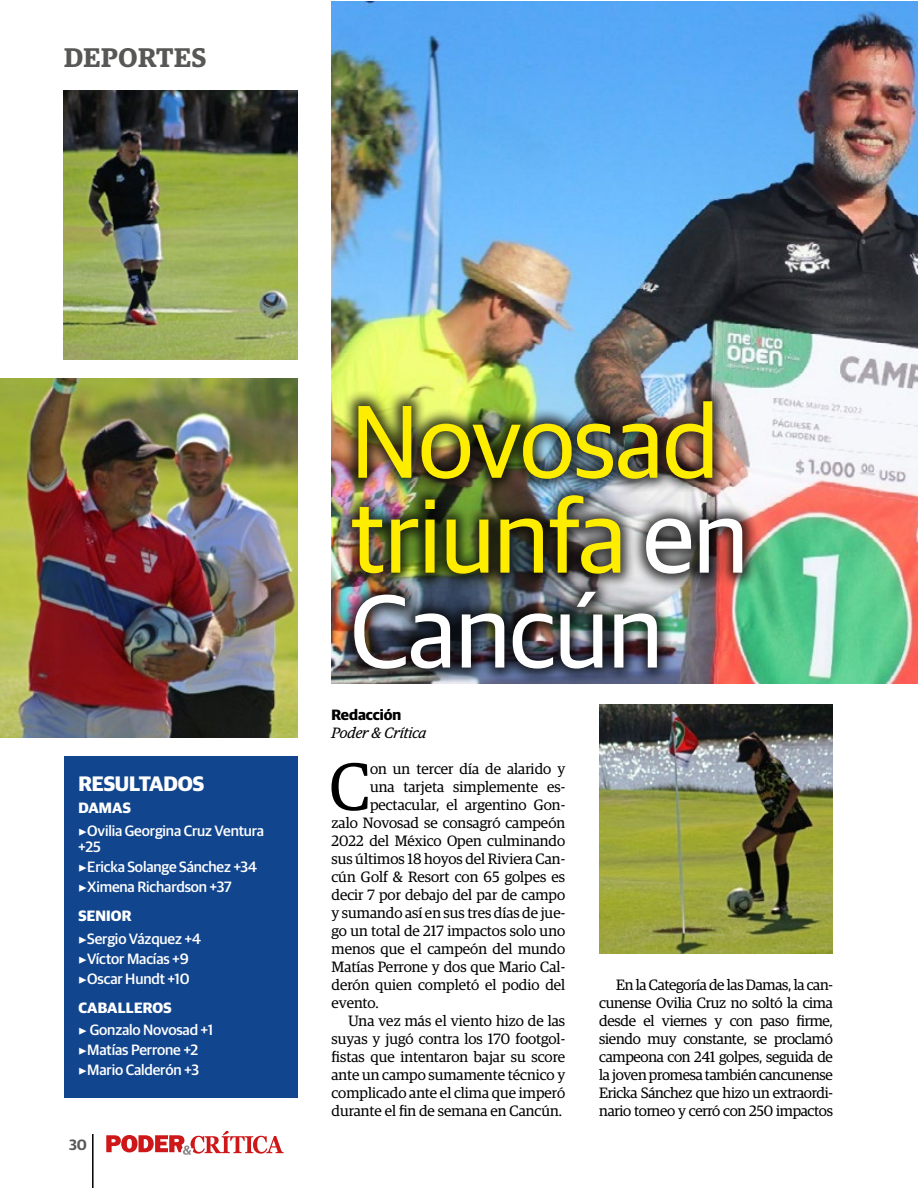
<style>
.page{position:relative;width:918px;height:1188px;background:#fff}
.page>*{position:absolute;margin:0;border:0;box-sizing:border-box;transform-origin:0 0}
.t1{font:103.5px/94.9px "Guardian Sans";letter-spacing:-.01em;color:#ffed00}
.t2{font:66.9px "Guardian Egyp";color:#000}
.t3{font:600 27px "Guardian Egyp";letter-spacing:.02em;color:#575756}
.t4{font:700 21px "Guardian Sans";letter-spacing:-.01em;color:#fff}
.t5{font:15px/18px "Guardian Egyp";color:#000;text-align:justify}
.t6{font:500 15px/19.8px "Guardian Sans";letter-spacing:-.01em;color:#fff}
.t7{font:italic 15px "Guardian Egyp";color:#000}
.t8{font:700 15px "Guardian Sans";color:#000}
.t9{font:600 15px "Guardian Sans";color:#575756}
.s1{font-weight:700}
.s2{font-family:"Minion Pro";font-weight:400}
.s3{color:#fff}
</style>
<div class="page">
<svg style="left:106px;top:1131px;width:178px;height:24px"></svg>
<hr style="left:92px;top:1134px;width:2px;height:54px;background:#000">
<img style="left:332px;top:1px;width:586px;height:683px">
<img style="left:0;top:378px;width:297px;height:360px">
<img style="left:599px;top:704px;width:234px;height:250px">
<img style="left:64px;top:90px;width:233px;height:270px">
<div style="left:336px;top:385px;width:423px;height:299px;background:#000;opacity:.75"></div>
<div style="left:64px;top:756px;width:233px;height:342px;background:#11458e"></div>
<h3 class="t3" style="left:64px;top:38px;width:144px">DEPORTES</h3>
<h3 class="t4" style="left:78px;top:768px;width:127px">RESULTADOS</h3>
<p class="t6" style="left:78px;top:795px;width:187px;line-height:22.8px"><span class="s1">DAMAS<br></span><span class="s2">▶</span>Ovilia Georgina Cruz Ventura</p>
<p class="t6" style="left:78px;top:836px;width:180px">+25<br><span class="s2">▶</span>Ericka Solange Sánchez +34 <span class="s2">▶</span>Ximena Richardson +37</p>
<p class="t6" style="left:78px;top:903px;width:124px;line-height:22.8px"><span class="s1">SENIOR<br></span><span class="s2">▶</span>Sergio Vázquez +4</p>
<p class="t6" style="left:78px;top:948px;width:113px"><span class="s2">▶</span>Víctor Macías +9 <span class="s2">▶</span>Oscar Hundt +10</p>
<p class="t6" style="left:78px;top:995px;width:136px;line-height:22.8px"><span class="s1">CABALLEROS<br></span><span class="s2">▶</span> Gonzalo Novosad +1</p>
<p class="t6" style="left:78px;top:1039px;width:123px"><span class="s2">▶</span>Matías Perrone +2 <span class="s2">▶</span>Mario Calderón +3</p>
<p class="t9" style="left:69px;top:1134px;width:20px">30</p>
<h1 class="t1" style="left:350px;top:387px;width:400px">Novosad triunfa <span class="s3">en<br>Cancún</span></h1>
<p class="t8" style="left:332px;top:704px;width:71px">Redacción</p>
<p class="t7" style="left:332px;top:723px;width:96px">Poder &amp; Crítica</p>
<h2 class="t2" style="left:330px;top:741px;width:42px">C</h2>
<p class="t5" style="left:370px;top:759px;width:197px">on un tercer día de alarido y</p>
<p class="t5" style="left:370px;top:777px;width:197px">una tarjeta simplemente es-</p>
<p class="t5" style="left:370px;top:795px;width:197px">pectacular, el argentino Gon-</p>
<p class="t5" style="left:332px;top:813px;width:235px">zalo Novosad se consagró campeón</p>
<p class="t5" style="left:332px;top:831px;width:235px">2022 del México Open culminando</p>
<p class="t5" style="left:332px;top:849px;width:235px">sus últimos 18 hoyos del Riviera Can-</p>
<p class="t5" style="left:332px;top:867px;width:235px">cún Golf &amp; Resort con 65 golpes es</p>
<p class="t5" style="left:332px;top:885px;width:235px">decir 7 por debajo del par de campo</p>
<p class="t5" style="left:332px;top:903px;width:235px">y sumando así en sus tres días de jue-</p>
<p class="t5" style="left:332px;top:921px;width:235px">go un total de 217 impactos solo uno</p>
<p class="t5" style="left:332px;top:939px;width:235px">menos que el campeón del mundo</p>
<p class="t5" style="left:332px;top:957px;width:235px">Matías Perrone y dos que Mario Cal-</p>
<p class="t5" style="left:332px;top:975px;width:235px">derón quien completó el podio del</p>
<p class="t5" style="left:332px;top:993px;width:49px">evento.</p>
<p class="t5" style="left:349px;top:1011px;width:218px">Una vez más el viento hizo de las</p>
<p class="t5" style="left:332px;top:1029px;width:235px">suyas y jugó contra los 170 footgol-</p>
<p class="t5" style="left:332px;top:1047px;width:235px">fistas que intentaron bajar su score</p>
<p class="t5" style="left:332px;top:1065px;width:235px">ante un campo sumamente técnico y</p>
<p class="t5" style="left:332px;top:1083px;width:235px">complicado ante el clima que imperó</p>
<p class="t5" style="left:332px;top:1101px;width:232px">durante el fin de semana en Cancún.</p>
<p class="t5" style="left:599px;top:975px;width:235px;text-indent:17px">En la Categoría de las Damas, la can&shy;cunense Ovilia Cruz no soltó la cima desde el viernes y con paso firme, siendo muy constante, se proclamó campeona con 241 golpes, seguida de la joven promesa también cancunense Ericka Sánchez que hizo un extraordi&shy;nario torneo y cerró con 250 impactos</p>
</div>
